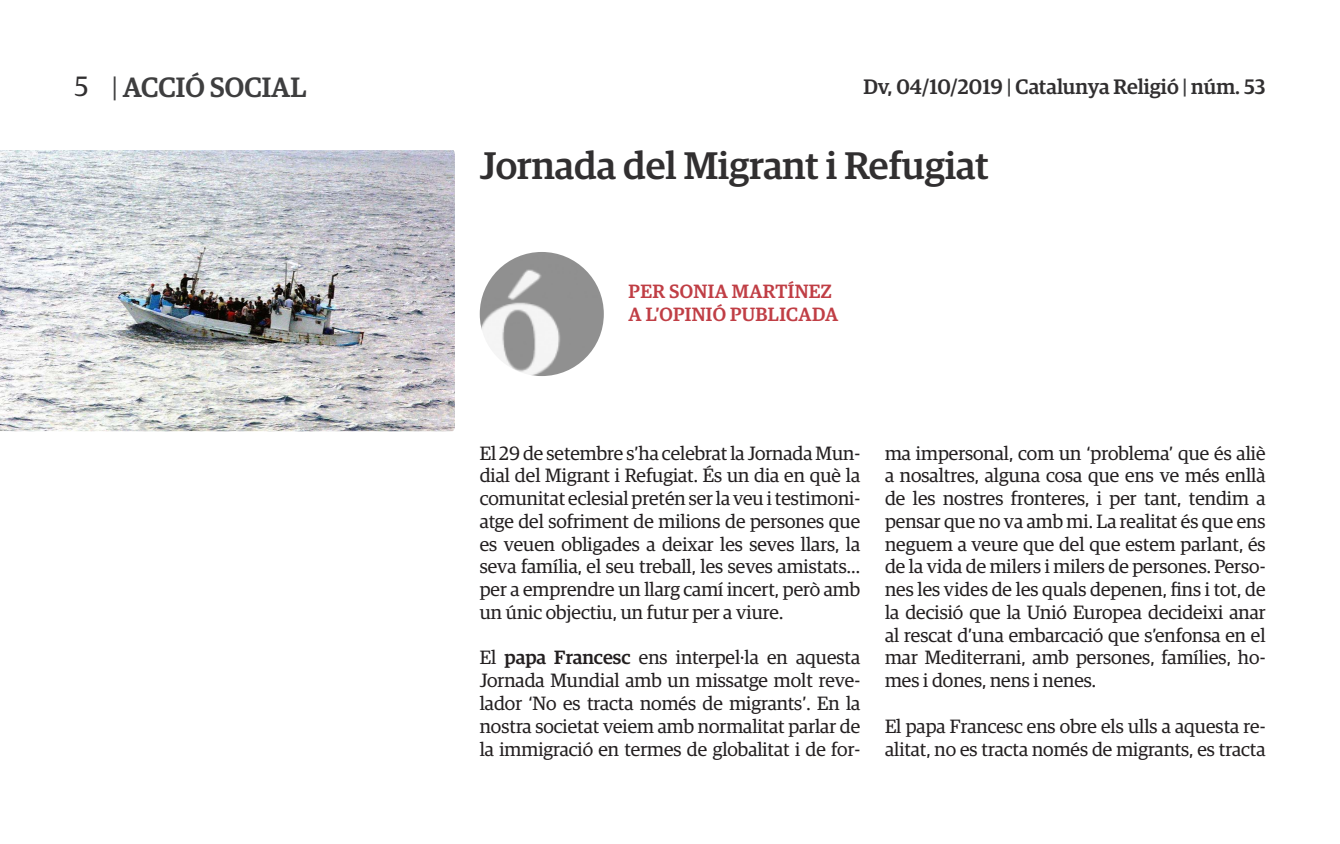
<style>
.page{position:relative;width:1340px;height:844px;background:#fff}
.page>*{position:absolute;margin:0;border:0;box-sizing:border-box;transform-origin:0 0}
.t1{font:500 38.5px "Guardian Egyp";color:#312f30}
.t2{font:500 28px "Guardian Egyp";color:#3e3e3f}
.t3{font:500 21px "Guardian Egyp";color:#312f30}
.t4{font:19.25px/22.8px "Guardian Egyp";color:#231f20;text-align:justify}
.t5{font:500 19.25px/22.8px "Guardian Egyp";letter-spacing:.02em;color:#c03e45}
.s1{font-weight:400;color:#312f30}
.s2{font-weight:400}
.s3{color:#3e3e3f}
.s4{font-weight:500}
</style>
<div class="page">
<img style="left:0;top:150px;width:455px;height:281px">
<img style="left:480px;top:252px;width:124px;height:124px;border-radius:62px">
<h2 class="t2" style="left:74px;top:67px;width:233px"><span class="s1">5</span> <span class="s2">|</span> ACCIÓ SOCIAL</h2>
<p class="t3" style="left:863px;top:71px;width:403px">Dv, 04/10/2019 <span class="s3">|</span> Catalunya Religió <span class="s3">|</span> núm. 53</p>
<p class="t1" style="left:480px;top:138px;width:510px">Jornada del Migrant i Refugiat</p>
<p class="t5" style="left:628px;top:278px;width:211px">PER SONIA MARTÍNEZ<br>A L’OPINIÓ PUBLICADA</p>
<p class="t4" style="left:480px;top:440px;width:382px">El 29 de setembre s’ha celebrat la Jornada Mun&shy;dial del Migrant i Refugiat. És un dia en què la comunitat eclesial pretén ser la veu i testimoni&shy;atge del sofriment de milions de persones que es veuen obligades a deixar les seves llars, la seva família, el seu treball, les seves amistats… per a emprendre un llarg camí incert, però amb un únic objectiu, un futur per a viure.</p>
<p class="t4" style="left:480px;top:645px;width:382px">El <span class="s4">papa Francesc</span> ens interpel·la en aquesta Jornada Mundial amb un missatge molt reve&shy;lador ‘No es tracta només de migrants’. En la nostra societat veiem amb normalitat parlar de la immigració en termes de globalitat i de for-</p>
<p class="t4" style="left:885px;top:440px;width:382px">ma impersonal, com un ‘problema’ que és aliè a nosaltres, alguna cosa que ens ve més enllà de les nostres fronteres, i per tant, tendim a pensar que no va amb mi. La realitat és que ens neguem a veure que del que estem parlant, és de la vida de milers i milers de persones. Perso&shy;nes les vides de les quals depenen, fins i tot, de la decisió que la Unió Europea decideixi anar al rescat d’una embarcació que s’enfonsa en el mar Mediterrani, amb persones, famílies, ho&shy;mes i dones, nens i nenes.</p>
<p class="t4" style="left:885px;top:713px;width:382px">El papa Francesc ens obre els ulls a aquesta re&shy;alitat, no es tracta només de migrants, es tracta</p>
</div>
